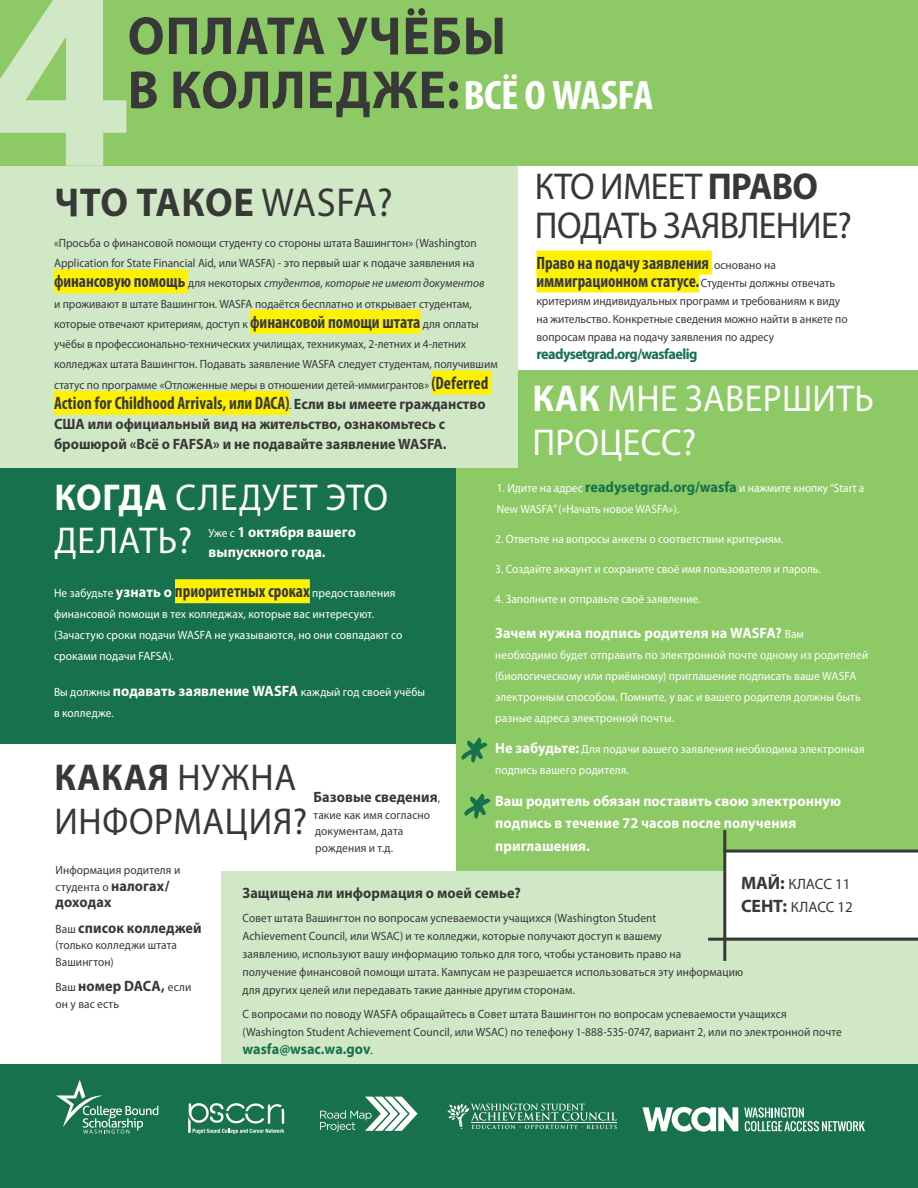
<style>
.page{position:relative;width:918px;height:1188px;background:#fff}
.page>*{position:absolute;margin:0;border:0;box-sizing:border-box;transform-origin:0 0}
.t1{font:700 238.5px "Avenir Next";color:#d1e8c6}
.t2{font:700 60px/56.1px "Daniel";color:#18714d}
.t3{font:700 54px/54px "Myriad Pro";letter-spacing:.02em;color:#383839;scale:.95 1}
.t4{font:700 condensed 41.4px "Myriad Pro";letter-spacing:-.015em;color:#fff;scale:1.07 1}
.t5{font:700 40.5px "Myriad Pro";letter-spacing:.01em;color:#383839;scale:.95 1}
.t6{font:37.5px/43.5px "Myriad Pro";letter-spacing:.01em;color:#fff;scale:.95 1}
.t7{font:37.5px/39px "Myriad Pro";letter-spacing:-.02em;color:#383839;scale:.95 1}
.t8{font:37.5px/43.5px "Myriad Pro";letter-spacing:.02em;color:#383839;scale:.95 1}
.t9{font:700 condensed 18px/18px "Myriad Pro";color:#383839;scale:.95 1}
.t10{font:700 15px/25.5px "Myriad Pro";color:#383839;scale:.95 1}
.t11{font:700 15px/22.5px "Myriad Pro";letter-spacing:.005em;color:#fff;scale:.95 1}
.t12{font:700 15px "Myriad Pro";letter-spacing:-.04em;color:#18714d;scale:.95 1}
.t13{font:15px/22.5px "Myriad Pro";color:#383839}
.t14{font:700 15px "Myriad Pro";color:#18714d;scale:.95 1}
.t15{font:12px/20.2px "Myriad Pro";letter-spacing:.005em;color:#383839;scale:.95 1}
.t16{font:12px/21px "Myriad Pro";letter-spacing:.005em;color:#fff;scale:.95 1}
.s1{font-weight:700}
.s2{font-weight:400}
.s3{font-weight:700;font-stretch:condensed;font-size:18px}
.s4{font-style:italic}
.s5{font-weight:400;font-stretch:normal;font-size:12px}
.s6{font-stretch:normal;font-size:15px}
.s7{font-weight:700;font-size:15px;color:#18714d}
.s8{font-weight:400;font-size:12px}
.s9{font-weight:700;font-size:15px}
.s10{font-weight:700;font-stretch:condensed;font-size:18px;color:#383839}
.s11{font-weight:700;font-size:18px}
.s12{font-weight:400;font-size:12px;color:#383839}
</style>
<div class="page">
<div style="left:0;top:468px;width:616px;height:275px;background:#18714d"></div>
<div style="left:456px;top:370px;width:462px;height:718px;background:#8dc964"></div>
<div style="left:222px;top:871px;width:532px;height:197px;background:#d1e8c6"></div>
<div style="left:175px;top:579px;width:135px;height:24px;background:#fff101"></div>
<div style="left:0;top:130px;width:517px;height:338px;background:#d1e8c6"></div>
<div style="left:54px;top:269px;width:134px;height:24px;background:#fff101"></div>
<div style="left:250px;top:310px;width:171px;height:24px;background:#fff101"></div>
<div style="left:432px;top:371px;width:59px;height:24px;background:#fff101"></div>
<div style="left:54px;top:391px;width:235px;height:24px;background:#fff101"></div>
<div style="left:0;top:0;width:918px;height:165px;background:#8dc964"></div>
<div style="left:736px;top:901px;width:182px;height:178px;background:#d1e8c6"></div>
<div style="left:0;top:1064px;width:918px;height:124px;background:#18714d"></div>
<svg style="left:320px;top:1097px;width:98px;height:35px"></svg>
<svg style="left:642px;top:1107px;width:96px;height:25px"></svg>
<svg style="left:744px;top:1107px;width:121px;height:24px"></svg>
<svg style="left:56px;top:1080px;width:102px;height:54px"></svg>
<svg style="left:447px;top:1104px;width:170px;height:25px"></svg>
<svg style="left:188px;top:1103px;width:96px;height:31px"></svg>
<div style="left:727px;top:850px;width:191px;height:87px;background:#fff"></div>
<hr style="left:723px;top:850px;width:195px;height:3px;background:#383839">
<hr style="left:723px;top:830px;width:3px;height:131px;background:#383839">
<hr style="left:708px;top:938px;width:210px;height:3px;background:#383839">
<div style="left:537px;top:250px;width:175px;height:24px;background:#fff101"></div>
<div style="left:537px;top:268px;width:162px;height:24px;background:#fff101"></div>
<h1 class="t1" style="left:-20px;top:-124px;width:156px">4</h1>
<h3 class="t3" style="left:128px;top:7px;width:400px">ОПЛАТА УЧЁБЫ<br>В КОЛЛЕДЖЕ:</h3>
<h3 class="t4" style="left:463px;top:70px;width:179px">ВСЁ О WASFA</h3>
<h3 class="t7" style="left:535px;top:167px;width:335px">КТО ИМЕЕТ <span class="s1">ПРАВО<br></span>ПОДАТЬ ЗАЯВЛЕНИЕ?</h3>
<h3 class="t5" style="left:54px;top:176px;width:358px">ЧТО ТАКОЕ <span class="s2">WASFA?</span></h3>
<p class="t15" style="left:54px;top:232px;width:468px">«Просьба о финансовой помощи студенту со стороны штата Вашингтон» (Washington Application for State Financial Aid, или WASFA) - это первый шаг к подаче заявления на <span class="s3">финансовую помощь</span> для некоторых <span class="s4">студентов, которые не имеют документов<br></span>и проживают в штате Вашингтон. WASFA подаётся бесплатно и открывает студентам, которые отвечают критериям, доступ к <span class="s3">финансовой помощи штата</span> для оплаты учёбы в профессионально-технических училищах, техникумах, 2-летних и 4-летних колледжах штата Вашингтон. Подавать заявление WASFA следует студентам, получившим статус по программе «Отложенные меры в отношении детей-иммигрантов» <span class="s3">(Deferred</span></p>
<h3 class="t9" style="left:54px;top:393px;width:456px">Action for Childhood Arrivals, или DACA)<span class="s5">.</span> <span class="s6">Если вы имеете гражданство</span></h3>
<p class="t10" style="left:54px;top:413px;width:415px;line-height:20.2px">США или официальный вид на жительство, ознакомьтесь с брошюрой «Всё о FAFSA» и не подавайте заявление WASFA.</p>
<h3 class="t9" style="left:537px;top:253px;width:316px">Право на подачу заявления <span class="s5">основано на </span>иммиграционном статусе. <span class="s5">Студенты должны отвечать</span></h3>
<p class="t15" style="left:537px;top:291px;width:329px;line-height:18px">критериям индивидуальных программ и требованиям к виду на жительство. Конкретные сведения можно найти в анкете по вопросам права на подачу заявления по адресу</p>
<p class="t12" style="left:537px;top:344px;width:171px">readysetgrad.org/wasfaelig</p>
<h3 class="t6" style="left:532px;top:376px;width:361px"><span class="s1">КАК</span> МНЕ ЗАВЕРШИТЬ<br>ПРОЦЕСС?</h3>
<p class="t16" style="left:497px;top:477px;width:389px">1. Идите на адрес <span class="s7">readysetgrad.org/wasfa</span> и нажмите кнопку “Start a<br>New WASFA” («Начать новое WASFA»).</p>
<p class="t16" style="left:495px;top:528px;width:305px">2. Ответьте на вопросы анкеты о соответствии критериям.</p>
<p class="t16" style="left:495px;top:558px;width:344px">3. Создайте аккаунт и сохраните своё имя пользователя и пароль.</p>
<p class="t16" style="left:495px;top:588px;width:218px">4. Заполните и отправьте своё заявление.</p>
<p class="t11" style="left:495px;top:621px;width:326px">Зачем нужна подпись родителя на WASFA? <span class="s8">Вам</span></p>
<p class="t16" style="left:495px;top:644px;width:394px">необходимо будет отправить по электронной почте одному из родителей (биологическому или приёмному) приглашение подписать ваше WASFA электронным способом. Помните, у вас и вашего родителя должны быть разные адреса электронной почты.</p>
<p class="t16" style="left:495px;top:738px;width:390px"><span class="s9">Не забудьте:</span> Для подачи вашего заявления необходима электронная подпись вашего родителя.</p>
<p class="t11" style="left:495px;top:789px;width:365px">Ваш родитель обязан поставить свою электронную подпись в течение 72 часов после получения приглашения.</p>
<h3 class="t6" style="left:54px;top:475px;width:353px"><span class="s1">КОГДА</span> СЛЕДУЕТ ЭТО<br>ДЕЛАТЬ?</h3>
<p class="t11" style="left:209px;top:522px;width:157px;line-height:19.5px"><span class="s8">Уже с</span> 1 октября вашего выпускного года.</p>
<p class="t16" style="left:54px;top:583px;width:368px">Не забудьте <span class="s9">узнать о</span> <span class="s10">приоритетных сроках</span> предоставления финансовой помощи в тех колледжах, которые вас интересуют. (Зачастую сроки подачи WASFA не указываются, но они совпадают со сроками подачи FAFSA).</p>
<p class="t16" style="left:54px;top:682px;width:392px">Вы должны <span class="s9">подавать заявление WASFA</span> каждый год своей учёбы в колледже.</p>
<h2 class="t2" style="left:461px;top:740px;width:34px">* *</h2>
<h3 class="t8" style="left:54px;top:756px;width:268px"><span class="s1">КАКАЯ</span> НУЖНА<br>ИНФОРМАЦИЯ?</h3>
<p class="t10" style="left:314px;top:784px;width:135px">Базовые сведения<span class="s8">,</span></p>
<p class="t15" style="left:314px;top:806px;width:124px;line-height:16.5px">такие как имя согласно документам, дата рождения и т.д.</p>
<p class="t15" style="left:56px;top:862px;width:133px;line-height:16.5px">Информация родителя и студента о <span class="s9">налогах/</span></p>
<p class="t10" style="left:56px;top:889px;width:155px">доходах<br><span class="s8">Ваш</span> список колледжей</p>
<p class="t15" style="left:56px;top:937px;width:129px;line-height:16.5px">(только колледжи штата<br>Вашингтон)</p>
<p class="t10" style="left:56px;top:973px;width:144px"><span class="s8">Ваш</span> номер DACA, <span class="s8">если</span></p>
<p class="t15" style="left:56px;top:994px;width:68px">он у вас есть</p>
<p class="t13" style="left:741px;top:873px;width:114px"><span class="s11">МАЙ:</span> КЛАСС 11<br><span class="s11">СЕНТ:</span> КЛАСС 12</p>
<p class="t10" style="left:243px;top:880px;width:294px">Защищена ли информация о моей семье?</p>
<p class="t15" style="left:243px;top:909px;width:529px;line-height:18px">Совет штата Вашингтон по вопросам успеваемости учащихся (Washington Student<br>Achievement Council, или WSAC) и те колледжи, которые получают доступ к вашему<br>заявлению, используют вашу информацию только для того, чтобы установить право на<br>получение финансовой помощи штата. Кампусам не разрешается использоваться эту информацию для других целей или передавать такие данные другим сторонам.</p>
<p class="t15" style="left:243px;top:1005px;width:632px;line-height:18px">С вопросами по поводу WASFA обращайтесь в Совет штата Вашингтон по вопросам успеваемости учащихся (Washington Student Achievement Council, или WSAC) по телефону 1-888-535-0747, вариант 2, или по электронной почте</p>
<p class="t14" style="left:243px;top:1040px;width:139px">wasfa@wsac.wa.gov<span class="s12">.</span></p>
</div>
